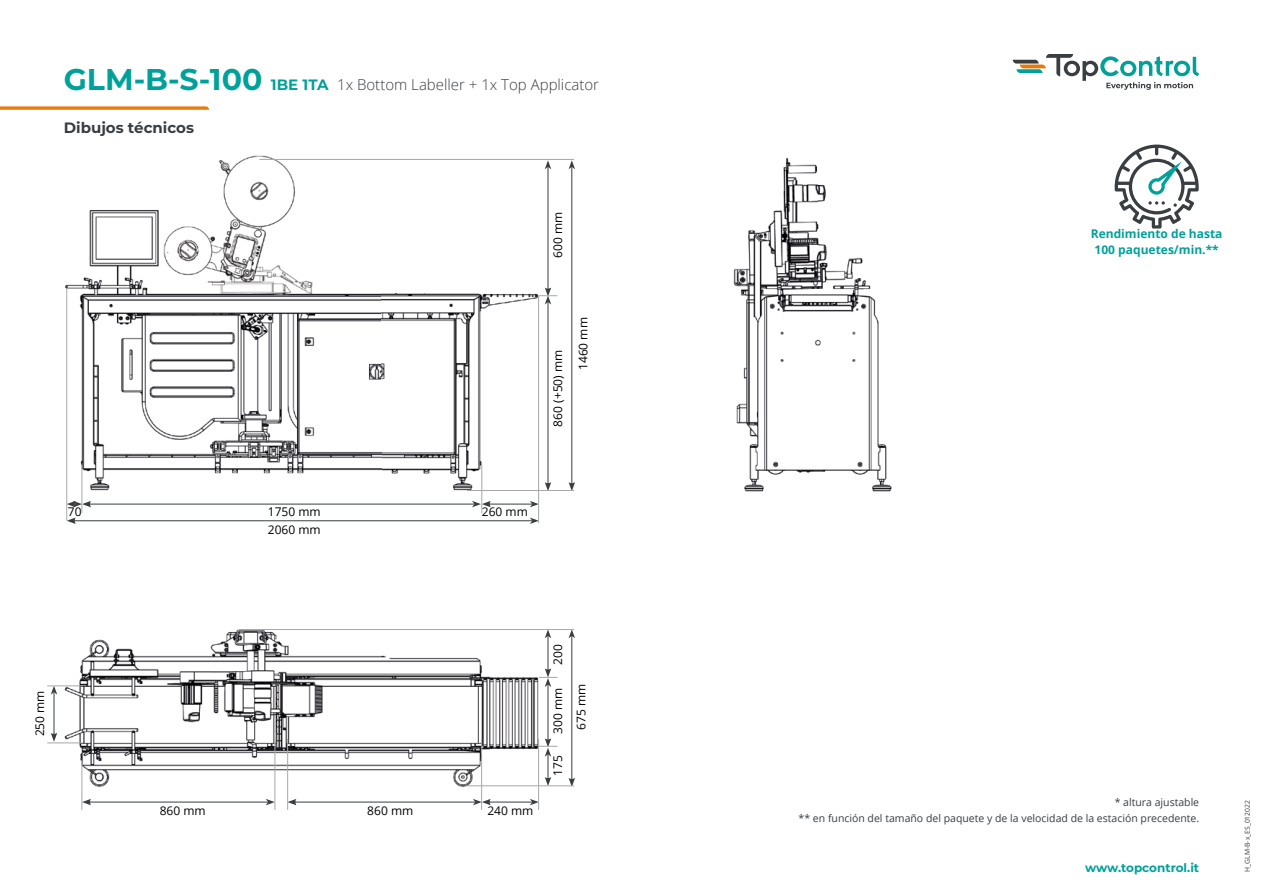
<style>
.page{position:relative;width:1263px;height:893px;background:#fff}
.page>*{position:absolute;margin:0;border:0;box-sizing:border-box;transform-origin:0 0}
.t1{font:300 15px "Open Sans";color:#393e42}
.t2{font:700 15px "Montserrat";color:#383d42}
.t3{font:12px/23.4px "Open Sans";color:#000;text-align:center}
.t4{font:700 12px/16.5px "Open Sans";color:#00a19a;text-align:center}
.t5{font:700 12px "Montserrat";color:#00a19a}
.t6{font:10.5px/16.5px "Open Sans";color:#383d42;text-align:right}
.t7{font:6.75px "Open Sans";color:#383d42}
.s1{font-family:"Montserrat";font-weight:700;font-size:30px;color:#00a19a}
.s2{font-family:"Montserrat";font-weight:700;color:#00a19a}
</style>
<div class="page">
<svg style="left:1013px;top:54px;width:186px;height:36px"></svg>
<svg style="left:0;top:106px;width:209px;height:4px"></svg>
<img style="left:65px;top:155px;width:475px;height:336px">
<img style="left:733px;top:158px;width:159px;height:334px">
<img style="left:64px;top:629px;width:476px;height:160px">
<hr style="left:89px;top:504px;width:385px;height:1px;background:#393e42">
<svg style="left:68px;top:501px;width:23px;height:6px"></svg>
<hr style="left:488px;top:504px;width:44px;height:1px;background:#393e42">
<svg style="left:472px;top:501px;width:19px;height:6px"></svg>
<svg style="left:530px;top:501px;width:8px;height:6px"></svg>
<hr style="left:73px;top:520px;width:459px;height:1px;background:#393e42">
<svg style="left:67px;top:517px;width:9px;height:7px"></svg>
<svg style="left:530px;top:517px;width:8px;height:7px"></svg>
<hr style="left:548px;top:302px;width:1px;height:183px;background:#393e42">
<svg style="left:545px;top:482px;width:6px;height:8px"></svg>
<hr style="left:548px;top:167px;width:1px;height:123px;background:#393e42">
<svg style="left:545px;top:160px;width:6px;height:9px"></svg>
<hr style="left:571px;top:167px;width:1px;height:318px;background:#393e42">
<svg style="left:568px;top:482px;width:7px;height:8px"></svg>
<svg style="left:568px;top:160px;width:7px;height:9px"></svg>
<hr style="left:67px;top:288px;width:1px;height:232px;background:#a8a8a7">
<hr style="left:82px;top:463px;width:1px;height:50px;background:#a8a8a7">
<hr style="left:259px;top:159px;width:315px;height:1px;background:#a8a8a7">
<hr style="left:467px;top:490px;width:107px;height:1px;background:#a8a8a7">
<hr style="left:89px;top:802px;width:179px;height:1px;background:#393e42">
<svg style="left:83px;top:799px;width:8px;height:6px"></svg>
<svg style="left:266px;top:799px;width:9px;height:6px"></svg>
<hr style="left:294px;top:802px;width:181px;height:1px;background:#393e42">
<svg style="left:288px;top:799px;width:8px;height:6px"></svg>
<hr style="left:488px;top:802px;width:44px;height:1px;background:#393e42">
<svg style="left:473px;top:799px;width:18px;height:6px"></svg>
<svg style="left:530px;top:799px;width:8px;height:6px"></svg>
<hr style="left:548px;top:636px;width:1px;height:35px;background:#393e42">
<svg style="left:545px;top:630px;width:6px;height:8px"></svg>
<hr style="left:571px;top:636px;width:1px;height:144px;background:#393e42">
<svg style="left:568px;top:778px;width:7px;height:9px"></svg>
<svg style="left:568px;top:630px;width:7px;height:8px"></svg>
<hr style="left:548px;top:685px;width:1px;height:56px;background:#393e42">
<hr style="left:54px;top:692px;width:1px;height:43px;background:#393e42">
<svg style="left:51px;top:733px;width:6px;height:9px"></svg>
<svg style="left:51px;top:687px;width:6px;height:8px"></svg>
<hr style="left:82px;top:760px;width:1px;height:50px;background:#a8a8a7">
<hr style="left:275px;top:739px;width:1px;height:71px;background:#a8a8a7">
<hr style="left:481px;top:739px;width:1px;height:71px;background:#a8a8a7">
<hr style="left:538px;top:739px;width:1px;height:71px;background:#a8a8a7">
<hr style="left:467px;top:785px;width:107px;height:1px;background:#a8a8a7">
<hr style="left:256px;top:629px;width:318px;height:1px;background:#a8a8a7">
<svg style="left:539px;top:668px;width:18px;height:19px"></svg>
<svg style="left:539px;top:738px;width:18px;height:48px"></svg>
<hr style="left:47px;top:686px;width:35px;height:1px;background:#a8a8a7">
<hr style="left:47px;top:743px;width:35px;height:1px;background:#a8a8a7">
<svg style="left:539px;top:288px;width:18px;height:16px"></svg>
<hr style="left:481px;top:463px;width:1px;height:50px;background:#a8a8a7">
<hr style="left:538px;top:296px;width:1px;height:227px;background:#a8a8a7">
<hr style="left:287px;top:739px;width:1px;height:71px;background:#a8a8a7">
<svg style="left:1115px;top:145px;width:84px;height:84px"></svg>
<h1 class="t1" style="left:64px;top:74px;width:537px"><span class="s1">GLM-B-S-100</span> <span class="s2">1BE 1TA</span> 1x Bottom Labeller + 1x Top Applicator</h1>
<h1 class="t2" style="left:64px;top:117px;width:132px">Dibujos técnicos</h1>
<p class="t3" style="left:68px;top:500px;width:15px">70</p>
<p class="t3" style="left:268px;top:500px;width:54px">1750 mm</p>
<p class="t3" style="left:268px;top:518px;width:54px">2060 mm</p>
<p class="t3" style="left:546px;top:258px;width:48px;rotate:-90deg">600 mm</p>
<p class="t3" style="left:546px;top:427px;width:78px;rotate:-90deg">860 (+50) mm</p>
<p class="t3" style="left:571px;top:370px;width:54px;rotate:-90deg">1460 mm</p>
<p class="t3" style="left:482px;top:500px;width:48px">260 mm</p>
<p class="t3" style="left:546px;top:665px;width:22px;rotate:-90deg">200</p>
<p class="t3" style="left:28px;top:736px;width:48px;rotate:-90deg">250 mm</p>
<p class="t3" style="left:546px;top:734px;width:52px;rotate:-90deg">300 mm<br>675 mm</p>
<p class="t3" style="left:160px;top:799px;width:48px">860 mm</p>
<p class="t3" style="left:367px;top:799px;width:48px">860 mm</p>
<p class="t3" style="left:487px;top:799px;width:48px">240 mm</p>
<p class="t3" style="left:546px;top:776px;width:22px;rotate:-90deg">175</p>
<p class="t4" style="left:1091px;top:225px;width:133px">Rendimiento de hasta<br>100 paquetes/min.**</p>
<p class="t6" style="left:799px;top:794px;width:402px">* altura ajustable<br>** en función del tamaño del paquete y de la velocidad de la estación precedente.</p>
<p class="t5" style="left:1085px;top:859px;width:116px">www.topcontrol.it</p>
<p class="t7" style="left:1242px;top:872px;width:73px;rotate:-90deg">H_GLM-B-x_ES_012022</p>
</div>
